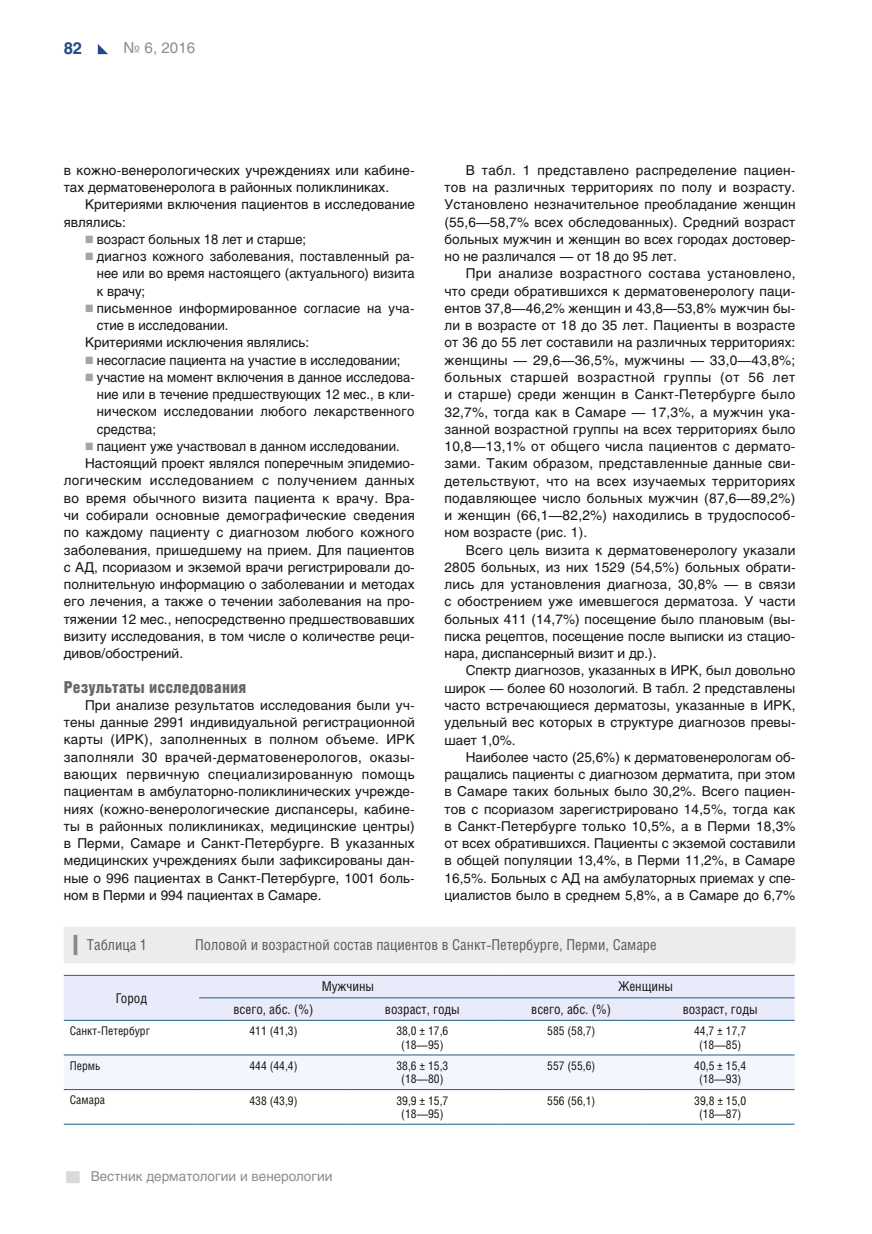
<style>
.page{position:relative;width:872px;height:1234px;background:#fff}
.page>*{position:absolute;margin:0;border:0;box-sizing:border-box;transform-origin:0 0}
.t1{font:900 16.5px "Helios Cond";color:#676767}
.t2{font:700 16.5px "Helios";color:#234a88}
.t3{font:15px "Helios Cond";color:#5b5b5a}
.t4{font:15px "Helios";color:#8d8d8d}
.t5{font:13.5px/17.2px "Helios";color:#131413;text-align:justify}
.t6{font:13.5px "Helios";color:#131413;scale:.96 1}
.t7{font:13.5px "Helios";letter-spacing:.02em;color:#131413}
.t8{font:13.5px "Helios";letter-spacing:.02em;color:#131413;scale:.96 1}
.t9{font:13.5px "Helios Cond";color:#131413}
.t10{font:13.5px "Helios";letter-spacing:.03em;color:#131413}
.t11{font:13.5px "Helios";color:#8d8d8d}
.t12{font:12px/13.2px "Helios Cond";color:#131413;text-align:center}
</style>
<div class="page">
<div style="left:66px;top:1170px;width:14px;height:12px;background:#d9dada"></div>
<svg style="left:98px;top:44px;width:10px;height:10px"></svg>
<div style="left:64px;top:927px;width:731px;height:36px;background:#ececec"></div>
<hr style="left:74px;top:934px;width:3px;height:20px;background:#888">
<div style="left:64px;top:975px;width:730px;height:44px;background:#eaebfa"></div>
<div style="left:64px;top:1055px;width:730px;height:34px;background:#f3f6fd"></div>
<hr style="left:64px;top:1054px;width:135px;height:1px;background:#1c5e8b">
<hr style="left:199px;top:1054px;width:149px;height:1px;background:#1c5e8b">
<hr style="left:348px;top:1054px;width:149px;height:1px;background:#1c5e8b">
<hr style="left:497px;top:1054px;width:148px;height:1px;background:#1c5e8b">
<hr style="left:645px;top:1054px;width:149px;height:1px;background:#1c5e8b">
<hr style="left:64px;top:1089px;width:135px;height:1px;background:#1c5e8b">
<hr style="left:199px;top:1089px;width:149px;height:1px;background:#1c5e8b">
<hr style="left:348px;top:1089px;width:149px;height:1px;background:#1c5e8b">
<hr style="left:497px;top:1089px;width:148px;height:1px;background:#1c5e8b">
<hr style="left:645px;top:1089px;width:149px;height:1px;background:#1c5e8b">
<hr style="left:64px;top:1123px;width:135px;height:1px;background:#1c5e8b">
<hr style="left:199px;top:1123px;width:149px;height:1px;background:#1c5e8b">
<hr style="left:348px;top:1123px;width:149px;height:1px;background:#1c5e8b">
<hr style="left:497px;top:1123px;width:148px;height:1px;background:#1c5e8b">
<hr style="left:645px;top:1123px;width:149px;height:1px;background:#1c5e8b">
<hr style="left:199px;top:974px;width:149px;height:1px;background:#1c5e8b">
<hr style="left:348px;top:974px;width:149px;height:1px;background:#1c5e8b">
<hr style="left:497px;top:974px;width:148px;height:1px;background:#1c5e8b">
<hr style="left:645px;top:974px;width:149px;height:1px;background:#1c5e8b">
<hr style="left:199px;top:997px;width:149px;height:1px;background:#1c5e8b">
<hr style="left:348px;top:997px;width:149px;height:1px;background:#1c5e8b">
<hr style="left:497px;top:997px;width:148px;height:1px;background:#1c5e8b">
<hr style="left:645px;top:997px;width:149px;height:1px;background:#1c5e8b">
<hr style="left:199px;top:1019px;width:149px;height:1px;background:#1c5e8b">
<hr style="left:348px;top:1019px;width:149px;height:1px;background:#1c5e8b">
<hr style="left:497px;top:1019px;width:148px;height:1px;background:#1c5e8b">
<hr style="left:645px;top:1019px;width:149px;height:1px;background:#1c5e8b">
<hr style="left:64px;top:974px;width:135px;height:1px;background:#1c5e8b">
<hr style="left:64px;top:1019px;width:135px;height:1px;background:#1c5e8b">
<p class="t2" style="left:64px;top:39px;width:20px">82</p>
<p class="t4" style="left:124px;top:42px;width:73px">№ 6, 2016</p>
<p class="t5" style="left:64px;top:163px;width:352px">в кожно-венерологических учреждениях или кабине&shy;тах дерматовенеролога в районных поликлиниках.</p>
<p class="t5" style="left:85px;top:197px;width:331px">Критериями включения пациентов в исследование</p>
<p class="t5" style="left:64px;top:214px;width:64px">являлись:</p>
<p class="t6" style="left:97px;top:234px;width:220px">возраст больных 18 лет и старше;</p>
<p class="t6" style="left:97px;top:251px;width:332px">диагноз кожного заболевания, поставленный ра-</p>
<p class="t6" style="left:97px;top:268px;width:333px">нее или во время настоящего (актуального) визита</p>
<p class="t6" style="left:97px;top:285px;width:52px">к врачу;</p>
<p class="t8" style="left:97px;top:303px;width:332px">письменное информированное согласие на уча-</p>
<p class="t6" style="left:97px;top:320px;width:139px">стие в исследовании.</p>
<p class="t5" style="left:85px;top:335px;width:225px">Критериями исключения являлись:</p>
<p class="t6" style="left:97px;top:354px;width:318px">несогласие пациента на участие в исследовании;</p>
<p class="t6" style="left:97px;top:372px;width:333px">участие на момент включения в данное исследова-</p>
<p class="t6" style="left:97px;top:389px;width:333px">ние или в течение предшествующих 12 мес., в кли-</p>
<p class="t8" style="left:97px;top:406px;width:332px">ническом исследовании любого лекарственного</p>
<p class="t6" style="left:97px;top:423px;width:63px">средства;</p>
<p class="t6" style="left:97px;top:441px;width:317px">пациент уже участвовал в данном исследовании.</p>
<p class="t5" style="left:85px;top:456px;width:331px">Настоящий проект являлся поперечным эпидемио-</p>
<p class="t10" style="left:64px;top:475px;width:352px">логическим исследованием с получением данных</p>
<p class="t7" style="left:64px;top:492px;width:352px">во время обычного визита пациента к врачу. Вра-</p>
<p class="t7" style="left:64px;top:510px;width:352px">чи собирали основные демографические сведения</p>
<p class="t5" style="left:64px;top:525px;width:352px">по каждому пациенту с диагнозом любого кожного</p>
<p class="t5" style="left:64px;top:542px;width:352px">заболевания, пришедшему на прием. Для пациентов</p>
<p class="t5" style="left:64px;top:559px;width:352px">с АД, псориазом и экземой врачи регистрировали до-</p>
<p class="t5" style="left:64px;top:577px;width:352px">полнительную информацию о заболевании и методах</p>
<p class="t5" style="left:64px;top:594px;width:352px">его лечения, а также о течении заболевания на про-</p>
<p class="t5" style="left:64px;top:611px;width:352px">тяжении 12 мес., непосредственно предшествовавших</p>
<p class="t5" style="left:64px;top:628px;width:352px">визиту исследования, в том числе о количестве реци-</p>
<p class="t5" style="left:64px;top:646px;width:121px">дивов/обострений.</p>
<p class="t1" style="left:64px;top:680px;width:184px">Результаты исследования</p>
<p class="t5" style="left:64px;top:697px;width:352px;text-indent:21px">При анализе результатов исследования были уч&shy;тены данные 2991 индивидуальной регистрационной карты (ИРК), заполненных в полном объеме. ИРК заполняли 30 врачей-дерматовенерологов, оказы&shy;вающих первичную специализированную помощь пациентам в амбулаторно-поликлинических учрежде&shy;ниях (кожно-венерологические диспансеры, кабине&shy;ты в районных поликлиниках, медицинские центры) в Перми, Самаре и Санкт-Петербурге. В указанных медицинских учреждениях были зафиксированы дан&shy;ные о 996 пациентах в Санкт-Петербурге, 1001 боль&shy;ном в Перми и 994 пациентах в Самаре.</p>
<p class="t5" style="left:444px;top:163px;width:352px;text-indent:21px">В табл. 1 представлено распределение пациен&shy;тов на различных территориях по полу и возрасту.<br>Установлено незначительное преобладание женщин (55,6—58,7% всех обследованных). Средний возраст больных мужчин и женщин во всех городах достовер&shy;но не различался — от 18 до 95 лет.</p>
<p class="t5" style="left:444px;top:266px;width:352px;text-indent:21px">При анализе возрастного состава установлено, что среди обратившихся к дерматовенерологу паци&shy;ентов 37,8—46,2% женщин и 43,8—53,8% мужчин бы&shy;ли в возрасте от 18 до 35 лет. Пациенты в возрасте от 36 до 55 лет составили на различных территориях: женщины — 29,6—36,5%, мужчины — 33,0—43,8%; больных старшей возрастной группы (от 56 лет и старше) среди женщин в Санкт-Петербурге было 32,7%, тогда как в Самаре — 17,3%, а мужчин ука&shy;занной возрастной группы на всех территориях было 10,8—13,1% от общего числа пациентов с дермато&shy;зами. Таким образом, представленные данные сви&shy;детельствуют, что на всех изучаемых территориях подавляющее число больных мужчин (87,6—89,2%) и женщин (66,1—82,2%) находились в трудоспособ&shy;ном возрасте (рис. 1).</p>
<p class="t5" style="left:444px;top:542px;width:353px;text-indent:21px">Всего цель визита к дерматовенерологу указали 2805 больных, из них 1529 (54,5%) больных обрати&shy;лись для установления диагноза, 30,8% — в связи с обострением уже имевшегося дерматоза. У части больных 411 (14,7%) посещение было плановым (вы&shy;писка рецептов, посещение после выписки из стацио&shy;нара, диспансерный визит и др.).</p>
<p class="t5" style="left:444px;top:663px;width:352px;text-indent:21px">Спектр диагнозов, указанных в ИРК, был довольно широк — более 60 нозологий. В табл. 2 представлены часто встречающиеся дерматозы, указанные в ИРК, удельный вес которых в структуре диагнозов превы&shy;шает 1,0%.</p>
<p class="t5" style="left:444px;top:749px;width:352px;text-indent:21px">Наиболее часто (25,6%) к дерматовенерологам об&shy;ращались пациенты с диагнозом дерматита, при этом в Самаре таких больных было 30,2%. Всего пациен&shy;тов с псориазом зарегистрировано 14,5%, тогда как в Санкт-Петербурге только 10,5%, а в Перми 18,3% от всех обратившихся. Пациенты с экземой составили в общей популяции 13,4%, в Перми 11,2%, в Самаре 16,5%. Больных с АД на амбулаторных приемах у спе&shy;циалистов было в среднем 5,8%, а в Самаре до 6,7%</p>
<p class="t3" style="left:87px;top:938px;width:62px">Таблица 1</p>
<p class="t3" style="left:195px;top:938px;width:463px">Половой и возрастной состав пациентов в Санкт-Петербурге, Перми, Самаре</p>
<p class="t9" style="left:116px;top:992px;width:33px">Город</p>
<p class="t9" style="left:322px;top:981px;width:54px">Мужчины</p>
<p class="t9" style="left:618px;top:981px;width:56px">Женщины</p>
<p class="t9" style="left:233px;top:1003px;width:81px">всего, абс. (%)</p>
<p class="t9" style="left:385px;top:1003px;width:76px">возраст, годы</p>
<p class="t9" style="left:531px;top:1003px;width:81px">всего, абс. (%)</p>
<p class="t9" style="left:682px;top:1003px;width:76px">возраст, годы</p>
<p class="t12" style="left:70px;top:1025px;width:82px">Санкт-Петербург</p>
<p class="t12" style="left:249px;top:1025px;width:49px">411 (41,3)</p>
<p class="t12" style="left:396px;top:1025px;width:53px">38,0 ± 17,6 (18—95)</p>
<p class="t12" style="left:547px;top:1025px;width:49px">585 (58,7)</p>
<p class="t12" style="left:694px;top:1025px;width:53px">44,7 ± 17,7 (18—85)</p>
<p class="t12" style="left:70px;top:1059px;width:32px">Пермь</p>
<p class="t12" style="left:249px;top:1059px;width:49px">444 (44,4)</p>
<p class="t12" style="left:396px;top:1059px;width:53px">38,6 ± 15,3 (18—80)</p>
<p class="t12" style="left:547px;top:1059px;width:49px">557 (55,6)</p>
<p class="t12" style="left:694px;top:1059px;width:53px">40,5 ± 15,4 (18—93)</p>
<p class="t12" style="left:70px;top:1094px;width:37px">Самара</p>
<p class="t12" style="left:249px;top:1094px;width:49px">438 (43,9)</p>
<p class="t12" style="left:396px;top:1094px;width:53px">39,9 ± 15,7 (18—95)</p>
<p class="t12" style="left:547px;top:1094px;width:49px">556 (56,1)</p>
<p class="t12" style="left:694px;top:1094px;width:53px">39,8 ± 15,0 (18—87)</p>
<p class="t11" style="left:91px;top:1170px;width:243px">Вестник дерматологии и венерологии</p>
</div>
